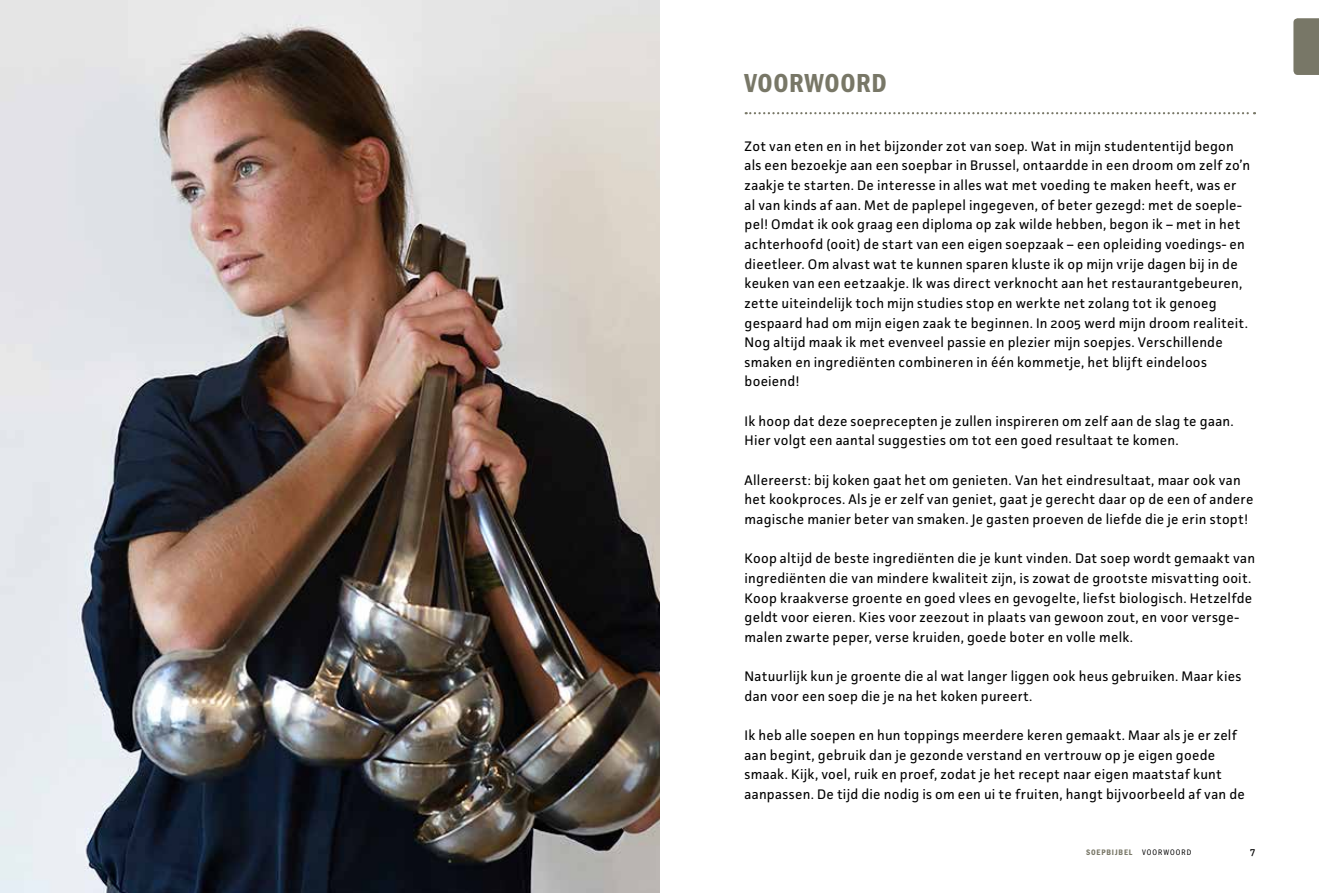
<style>
.page{position:relative;width:1319px;height:893px;background:#fff}
.page>*{position:absolute;margin:0;border:0;box-sizing:border-box;transform-origin:0 0}
.t1{font:27px "Franklin Gothic URW Con Dem";letter-spacing:.025em;color:#787767}
.t2{font:13.8px/19.6px "Facit";letter-spacing:.015em;color:#000}
.t3{font:10.95px "Facit";color:#000}
.t4{font:8.25px "Franklin Gothic URW Con Dem";letter-spacing:.105em;color:#787767}
.t5{font:8.25px "Franklin Gothic URW Con Boo";color:#000}
.s1{font-family:"Franklin Gothic URW Con Boo";color:#000}
</style>
<div class="page">
<svg style="left:1293px;top:18px;width:25px;height:57px"></svg>
<svg style="left:745px;top:112px;width:509px;height:2px"></svg>
<img style="left:0;top:0;width:659px;height:893px">
<h1 class="t1" style="left:744px;top:65px;width:144px">VOORWOORD</h1>
<p class="t2" style="left:744px;top:136px;width:507px">Zot van eten en in het bijzonder zot van soep. Wat in mijn studententijd begon als een bezoekje aan een soepbar in Brussel, ontaardde in een droom om zelf zo’n zaakje te starten. De interesse in alles wat met voeding te maken heeft, was er al van kinds af aan. Met de paplepel ingegeven, of beter gezegd: met de soeple&shy;pel! Omdat ik ook graag een diploma op zak wilde hebben, begon ik – met in het achterhoofd (ooit) de start van een eigen soepzaak – een opleiding voedings- en dieetleer. Om alvast wat te kunnen sparen kluste ik op mijn vrije dagen bij in de keuken van een eetzaakje. Ik was direct verknocht aan het restaurantgebeuren, zette uiteindelijk toch mijn studies stop en werkte net zolang tot ik genoeg gespaard had om mijn eigen zaak te beginnen. In 2005 werd mijn droom realiteit.<br>Nog altijd maak ik met evenveel passie en plezier mijn soepjes. Verschillende smaken en ingrediënten combineren in één kommetje, het blijft eindeloos boeiend!</p>
<p class="t2" style="left:744px;top:411px;width:490px">Ik hoop dat deze soeprecepten je zullen inspireren om zelf aan de slag te gaan.<br>Hier volgt een aantal suggesties om tot een goed resultaat te komen.</p>
<p class="t2" style="left:744px;top:470px;width:510px">Allereerst: bij koken gaat het om genieten. Van het eindresultaat, maar ook van het kookproces. Als je er zelf van geniet, gaat je gerecht daar op de een of andere magische manier beter van smaken. Je gasten proeven de liefde die je erin stopt!</p>
<p class="t2" style="left:744px;top:548px;width:512px">Koop altijd de beste ingrediënten die je kunt vinden. Dat soep wordt gemaakt van ingrediënten die van mindere kwaliteit zijn, is zowat de grootste misvatting ooit.<br>Koop kraakverse groente en goed vlees en gevogelte, liefst biologisch. Hetzelfde geldt voor eieren. Kies voor zeezout in plaats van gewoon zout, en voor versge&shy;malen zwarte peper, verse kruiden, goede boter en volle melk.</p>
<p class="t2" style="left:744px;top:666px;width:498px">Natuurlijk kun je groente die al wat langer liggen ook heus gebruiken. Maar kies dan voor een soep die je na het koken pureert.</p>
<p class="t2" style="left:744px;top:725px;width:501px">Ik heb alle soepen en hun toppings meerdere keren gemaakt. Maar als je er zelf aan begint, gebruik dan je gezonde verstand en vertrouw op je eigen goede smaak. Kijk, voel, ruik en proef, zodat je het recept naar eigen maatstaf kunt aanpassen. De tijd die nodig is om een ui te fruiten, hangt bijvoorbeeld af van de</p>
<p class="t4" style="left:1085px;top:847px;width:54px">SOEPBIJBEL <span class="s1">VOOR</span></p>
<p class="t5" style="left:1163px;top:847px;width:13px">WOORD</p>
<p class="t3" style="left:1249px;top:844px;width:7px">7</p>
</div>
